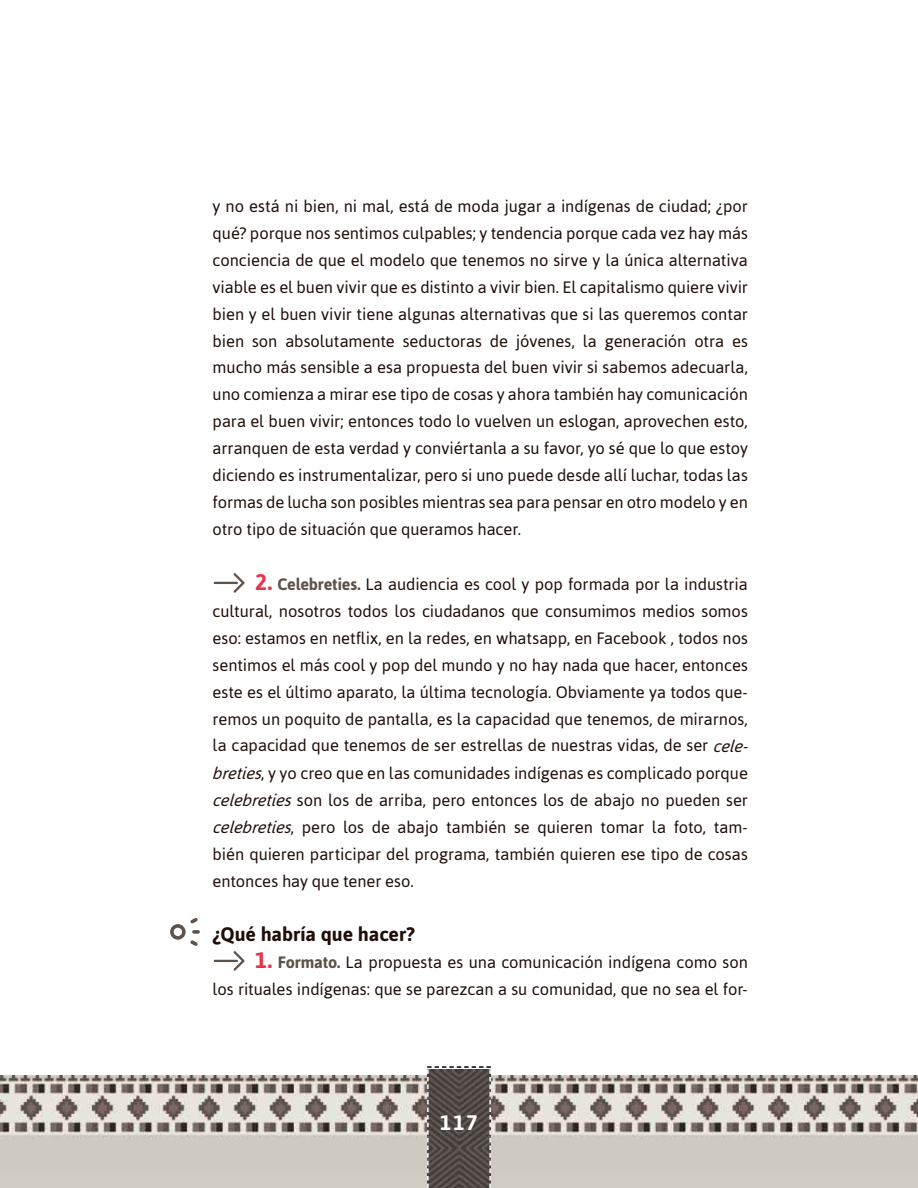
<style>
.page{position:relative;width:918px;height:1188px;background:#fff}
.page>*{position:absolute;margin:0;border:0;box-sizing:border-box;transform-origin:0 0}
.t1{font:700 21px "Asap";color:#fff}
.t2{font:700 19.5px "Asap";color:#210e08}
.t3{font:16.5px/27px "Asap";letter-spacing:-.005em;color:#210e08;text-align:justify}
.s1{font-weight:700;font-size:22.5px;color:#e7334c}
.s2{font-weight:700;color:#5f524a}
.s3{font-style:italic}
</style>
<div class="page">
<img style="left:0;top:1076px;width:918px;height:95px">
<div style="left:0;top:1171px;width:918px;height:17px;background:#cfcac2"></div>
<svg style="left:427px;top:1066px;width:64px;height:122px;background:#58514e"></svg>
<svg style="left:233px;top:573px;width:12px;height:20px"></svg>
<hr style="left:214px;top:582px;width:24px;height:2px;background:#5f524a">
<svg style="left:233px;top:951px;width:12px;height:20px"></svg>
<hr style="left:214px;top:960px;width:24px;height:2px;background:#5f524a">
<svg style="left:170px;top:918px;width:30px;height:28px"></svg>
<p class="t3" style="left:213px;top:192px;width:537px">y no está ni bien, ni mal, está de moda jugar a indígenas de ciudad; ¿por qué? porque nos sentimos culpables; y tendencia porque cada vez hay más conciencia de que el modelo que tenemos no sirve y la única alternativa viable es el buen vivir que es distinto a vivir bien. El capitalismo quiere vivir bien y el buen vivir tiene algunas alternativas que si las queremos contar bien son absolutamente seductoras de jóvenes, la generación otra es mucho más sensible a esa propuesta del buen vivir si sabemos adecuarla, uno comienza a mirar ese tipo de cosas y ahora también hay comunicación para el buen vivir; entonces todo lo vuelven un eslogan, aprovechen esto, arranquen de esta verdad y conviértanla a su favor, yo sé que lo que estoy diciendo es instrumentalizar, pero si uno puede desde allí luchar, todas las formas de lucha son posibles mientras sea para pensar en otro modelo y en otro tipo de situación que queramos hacer.</p>
<p class="t3" style="left:213px;top:570px;width:540px;text-align:left;text-indent:43px"><span class="s1">2.</span> <span class="s2">Celebreties.</span> La audiencia es cool y pop formada por la industria cultural, nosotros todos los ciudadanos que consumimos medios somos eso: estamos en netflix, en la redes, en whatsapp, en Facebook , todos nos sentimos el más cool y pop del mundo y no hay nada que hacer, entonces este es el último aparato, la última tecnología. Obviamente ya todos que&shy;remos un poquito de pantalla, es la capacidad que tenemos, de mirarnos, la capacidad que tenemos de ser estrellas de nuestras vidas, de ser <span class="s3">cele&shy;breties</span>, y yo creo que en las comunidades indígenas es complicado porque <span class="s3">celebreties</span> son los de arriba, pero entonces los de abajo no pueden ser <span class="s3">celebreties</span>, pero los de abajo también se quieren tomar la foto, tam&shy;bién quieren participar del programa, también quieren ese tipo de cosas entonces hay que tener eso.</p>
<p class="t2" style="left:213px;top:922px;width:204px">¿Qué habría que hacer?</p>
<p class="t3" style="left:213px;top:948px;width:537px;text-align:right"><span class="s1">1.</span> <span class="s2">Formato.</span> La propuesta es una comunicación indígena como son<br>los rituales indígenas: que se parezcan a su comunidad, que no sea el for-</p>
<p class="t1" style="left:440px;top:1110px;width:39px">117</p>
</div>
